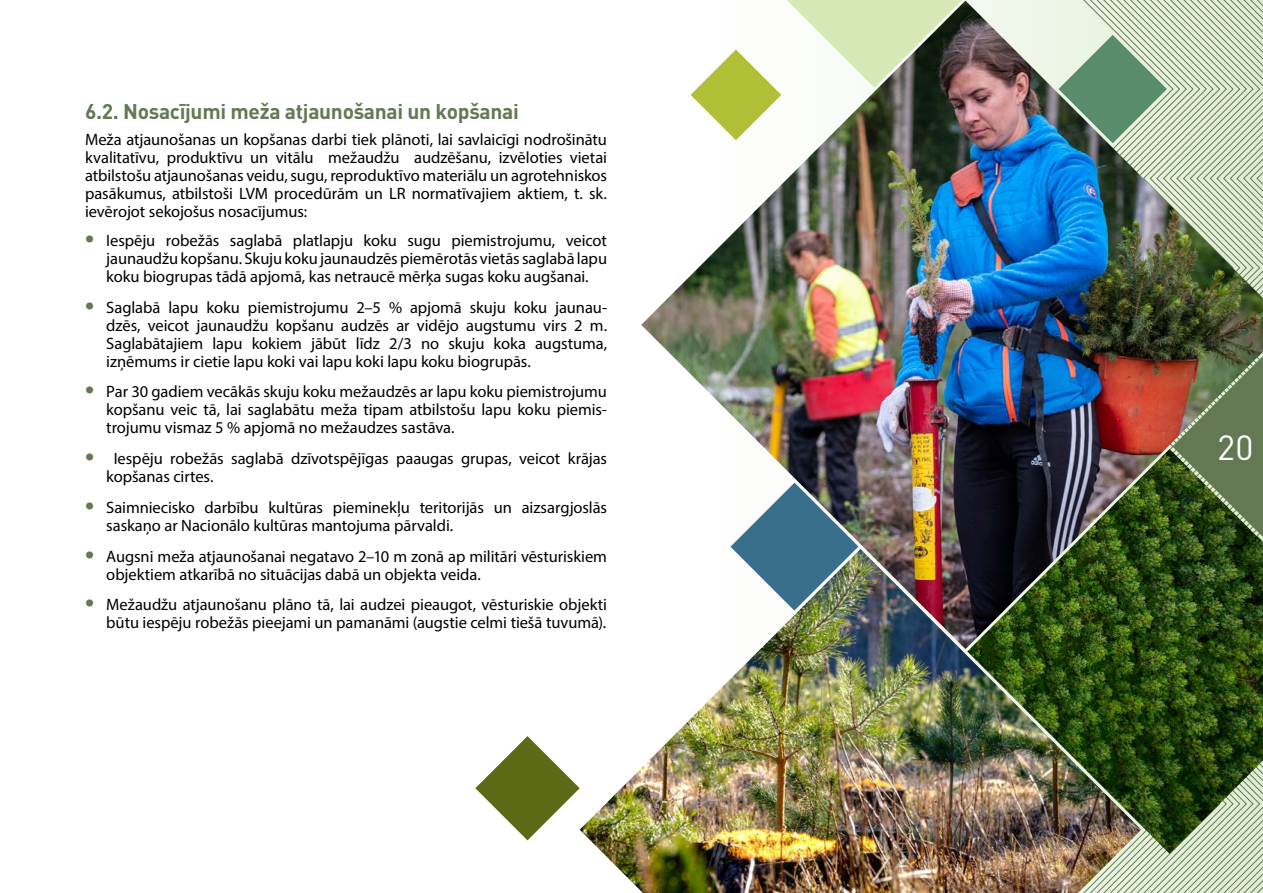
<style>
.page{position:relative;width:1263px;height:893px;background:#fff}
.page>*{position:absolute;margin:0;border:0;box-sizing:border-box;transform-origin:0 0}
.t1{font:34.5px "DIN Pro";color:#fff}
.t2{font:700 21px "DIN Pro";letter-spacing:-.015em;color:#627954}
.t3{font:16.5px/18px "Myriad Pro";letter-spacing:-.005em;color:#000;text-align:justify}
.s1{font-weight:700;font-size:27px;color:#627954}
</style>
<div class="page">
<img style="left:641px;top:1px;width:417px;height:548px">
<img style="left:967px;top:449px;width:91px;height:100px">
<img style="left:580px;top:549px;width:478px;height:344px">
<svg style="left:787px;top:0;width:175px;height:88px"></svg>
<img style="left:1058px;top:0;width:205px;height:893px">
<svg style="left:475px;top:736px;width:105px;height:104px"></svg>
<svg style="left:730px;top:483px;width:128px;height:128px"></svg>
<svg style="left:691px;top:50px;width:90px;height:90px"></svg>
<p class="t2" style="left:85px;top:97px;width:435px">6.2. Nosacījumi meža atjaunošanai un kopšanai</p>
<p class="t3" style="left:85px;top:130px;width:523px">Meža atjaunošanas un kopšanas darbi tiek plānoti, lai savlaicīgi nodrošinātu kvalitatīvu, produktīvu un vitālu mežaudžu audzēšanu, izvēloties vietai atbilstošu atjaunošanas veidu, sugu, reproduktīvo materiālu un agrotehniskos pasākumus, atbilstoši LVM procedūrām un LR normatīvajiem aktiem, t. sk. ievērojot sekojošus nosacījumus:</p>
<p class="t3" style="left:106px;top:231px;width:502px;text-indent:-21px"><span class="s1">•</span> Iespēju robežās saglabā platlapju koku sugu piemistrojumu, veicot jaunaudžu kopšanu. Skuju koku jaunaudzēs piemērotās vietās saglabā lapu koku biogrupas tādā apjomā, kas netraucē mērķa sugas koku augšanai.</p>
<p class="t3" style="left:106px;top:298px;width:502px;text-indent:-21px"><span class="s1">•</span> Saglabā lapu koku piemistrojumu 2–5 % apjomā skuju koku jaunau&shy;dzēs, veicot jaunaudžu kopšanu audzēs ar vidējo augstumu virs 2 m.<br>Saglabātajiem lapu kokiem jābūt līdz 2/3 no skuju koka augstuma, izņēmums ir cietie lapu koki vai lapu koki lapu koku biogrupās.</p>
<p class="t3" style="left:106px;top:383px;width:502px;text-indent:-21px"><span class="s1">•</span> Par 30 gadiem vecākās skuju koku mežaudzēs ar lapu koku piemistrojumu kopšanu veic tā, lai saglabātu meža tipam atbilstošu lapu koku piemis&shy;trojumu vismaz 5 % apjomā no mežaudzes sastāva.</p>
<p class="t3" style="left:106px;top:449px;width:502px;text-indent:-21px"><span class="s1">•</span> Iespēju robežās saglabā dzīvotspējīgas paaugas grupas, veicot krājas kopšanas cirtes.</p>
<p class="t3" style="left:106px;top:498px;width:502px;text-indent:-21px"><span class="s1">•</span> Saimniecisko darbību kultūras pieminekļu teritorijās un aizsargjoslās saskaņo ar Nacionālo kultūras mantojuma pārvaldi.</p>
<p class="t3" style="left:106px;top:547px;width:502px;text-indent:-21px"><span class="s1">•</span> Augsni meža atjaunošanai negatavo 2–10 m zonā ap militāri vēsturiskiem objektiem atkarībā no situācijas dabā un objekta veida.</p>
<p class="t3" style="left:85px;top:596px;width:523px;text-align:right"><span class="s1">•</span> Mežaudžu atjaunošanu plāno tā, lai audzei pieaugot, vēsturiskie objekti būtu iespēju robežās pieejami un pamanāmi (augstie celmi tiešā tuvumā).</p>
<h1 class="t1" style="left:1217px;top:424px;width:38px">20</h1>
</div>
